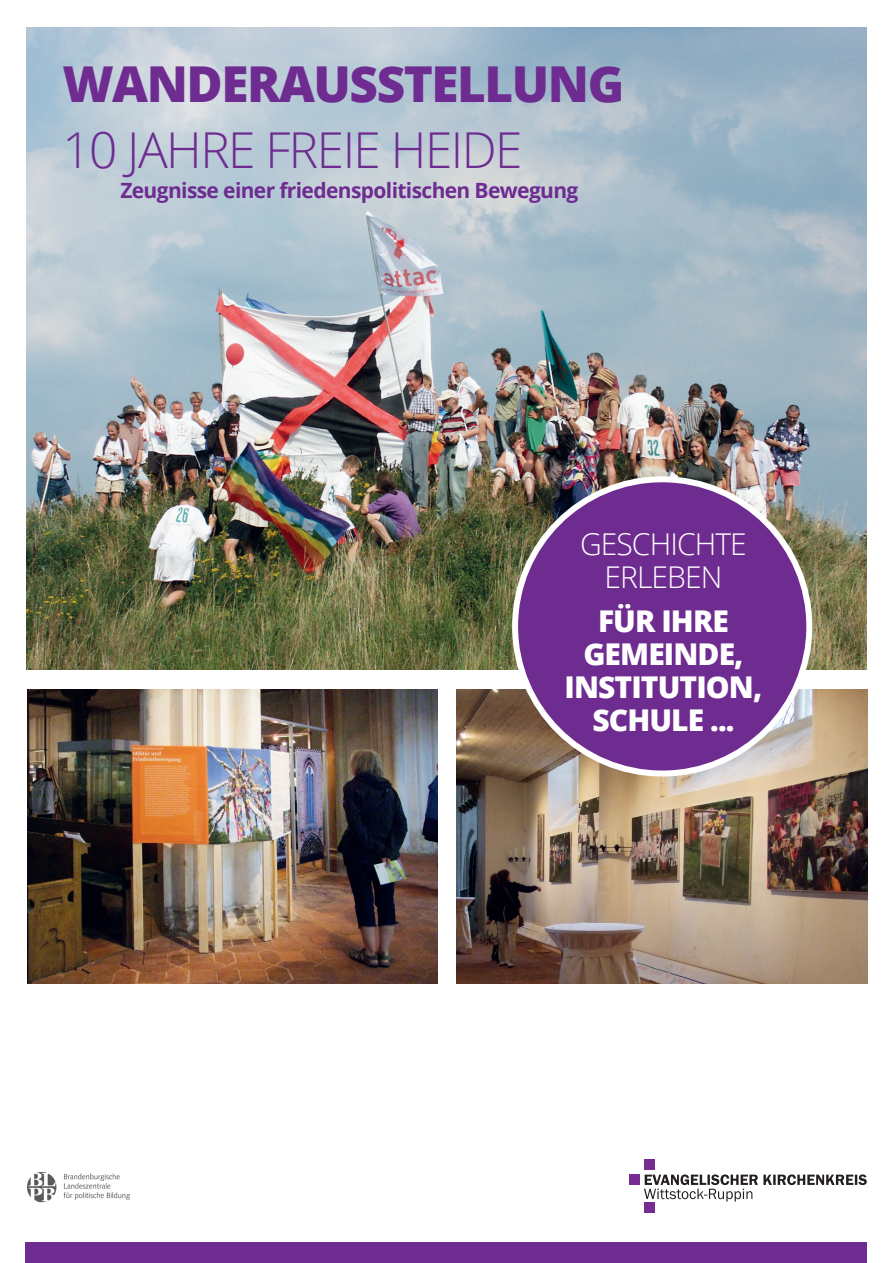
<style>
.page{position:relative;width:893px;height:1263px;background:#fff}
.page>*{position:absolute;margin:0;border:0;box-sizing:border-box;transform-origin:0 0}
.t1{font:800 49.5px "Open Sans";letter-spacing:-.03em;color:#6e2c91}
.t2{font:300 49.5px "Open Sans";letter-spacing:-.03em;color:#6e2c91}
.t3{font:800 30px/33px "Open Sans";letter-spacing:-.03em;color:#fff;text-align:center}
.t4{font:300 30px/33px "Open Sans";letter-spacing:-.03em;color:#fff;text-align:center}
.t5{font:700 21px "Open Sans";letter-spacing:-.03em;color:#6e2c91}
</style>
<div class="page">
<img style="left:27px;top:690px;width:411px;height:293px">
<img style="left:457px;top:690px;width:410px;height:293px">
<div style="left:26px;top:1242px;width:841px;height:21px;background:#6e2c91"></div>
<svg style="left:644px;top:1174px;width:223px;height:27px"></svg>
<div style="left:644px;top:1160px;width:11px;height:10px;background:#762c90"></div>
<div style="left:644px;top:1203px;width:11px;height:10px;background:#762c90"></div>
<div style="left:630px;top:1175px;width:10px;height:10px;background:#762c90"></div>
<img style="left:27px;top:28px;width:840px;height:641px">
<div style="left:515px;top:479px;width:294px;height:294px;background:#6e2c91;border-radius:50%"></div>
<img style="left:27px;top:1172px;width:103px;height:31px">
<h1 class="t1" style="left:62px;top:46px;width:563px">WANDERAUSSTELLUNG</h1>
<h1 class="t2" style="left:62px;top:116px;width:462px">10 JAHRE FREIE HEIDE</h1>
<p class="t5" style="left:120px;top:175px;width:460px">Zeugnisse einer friedenspolitischen Bewegung</p>
<h2 class="t4" style="left:580px;top:527px;width:168px">GESCHICHTE<br>ERLEBEN</h2>
<h2 class="t3" style="left:564px;top:603px;width:199px">FÜR IHRE<br>GEMEINDE,<br>INSTITUTION,<br>SCHULE ...</h2>
</div>
